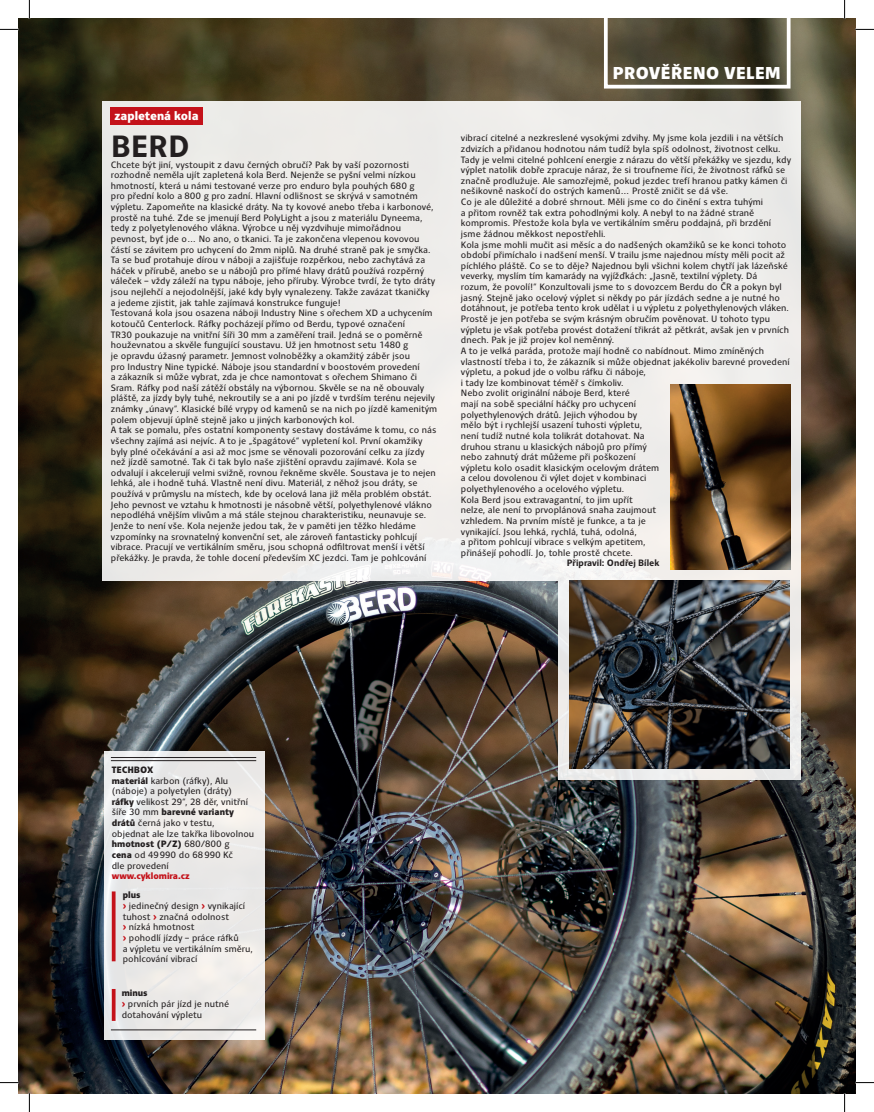
<style>
.page{position:relative;width:874px;height:1112px;background:#fff}
.page>*{position:absolute;margin:0;border:0;box-sizing:border-box;transform-origin:0 0}
.t1{font:700 31.25px "Clara Sans";color:#231f20}
.t2{font:900 17.5px "Clara Sans";color:#fff}
.t3{font:900 12.5px "Clara Sans";color:#fff}
.t4{font:9.38px/10.6px "Clara Sans";color:#231f20}
.t5{font:700 9.38px "Clara Sans";color:#231f20}
.t6{font:900 9.38px "Clara Sans";color:#c4121a}
.s1{font-weight:900}
.s2{font-weight:900;color:#c4121a}
</style>
<div class="page">
<img style="left:19px;top:19px;width:836px;height:1073px">
<div style="left:104px;top:751px;width:160px;height:288px;background:linear-gradient(to right,#e9eaea,#eeebe8)"></div>
<div style="left:103px;top:101px;width:698px;height:479px;background:#eeedea"></div>
<div style="left:558px;top:580px;width:243px;height:199px;background:#edeceb"></div>
<svg style="left:604px;top:19px;width:186px;height:69px;background:#56513f"></svg>
<div style="left:111px;top:107px;width:92px;height:17px;background:#c4121a"></div>
<hr style="left:111px;top:757px;width:145px;height:1px;background:#231f20">
<hr style="left:111px;top:760px;width:145px;height:1px;background:#231f20">
<hr style="left:111px;top:1029px;width:145px;height:1px;background:#231f20">
<svg style="left:112px;top:891px;width:4px;height:70px"></svg>
<svg style="left:112px;top:988px;width:4px;height:32px"></svg>
<img style="left:670px;top:385px;width:120px;height:184px">
<img style="left:569px;top:580px;width:221px;height:188px">
<svg style="left:0;top:29px;width:19px;height:1px"></svg>
<svg style="left:855px;top:29px;width:19px;height:1px"></svg>
<svg style="left:0;top:1081px;width:19px;height:2px"></svg>
<svg style="left:855px;top:1081px;width:19px;height:2px"></svg>
<svg style="left:29px;top:0;width:1px;height:19px"></svg>
<svg style="left:29px;top:1092px;width:1px;height:19px"></svg>
<svg style="left:844px;top:0;width:1px;height:19px"></svg>
<svg style="left:844px;top:1092px;width:1px;height:19px"></svg>
<h3 class="t3" style="left:114px;top:108px;width:86px">zapletená kola</h3>
<h1 class="t1" style="left:111px;top:129px;width:81px">BERD</h1>
<p class="t4" style="left:111px;top:159px;width:328px">Chcete být jiní, vystoupit z davu černých obručí? Pak by vaší pozornosti rozhodně neměla ujít zapletená kola Berd. Nejenže se pyšní velmi nízkou hmotností, která u námi testované verze pro enduro byla pouhých 680 g<br>pro přední kolo a 800 g pro zadní. Hlavní odlišnost se skrývá v samotném výpletu. Zapomeňte na klasické dráty. Na ty kovové anebo třeba i karbonové, prostě na tuhé. Zde se jmenují Berd PolyLight a jsou z materiálu Dyneema, tedy z polyetylenového vlákna. Výrobce u něj vyzdvihuje mimořádnou pevnost, byť jde o… No ano, o tkanici. Ta je zakončena vlepenou kovovou částí se závitem pro uchycení do 2mm niplů. Na druhé straně pak je smyčka.<br>Ta se buď protahuje dírou v náboji a zajišťuje rozpěrkou, nebo zachytává za háček v přírubě, anebo se u nábojů pro přímé hlavy drátů používá rozpěrný váleček – vždy záleží na typu náboje, jeho příruby. Výrobce tvrdí, že tyto dráty jsou nejlehčí a nejodolnější, jaké kdy byly vynalezeny. Takže zavázat tkaničky<br>a jedeme zjistit, jak tahle zajímavá konstrukce funguje!<br>Testovaná kola jsou osazena náboji Industry Nine s ořechem XD a uchycením kotoučů Centerlock. Ráfky pocházejí přímo od Berdu, typové označení<br>TR30 poukazuje na vnitřní šíři 30 mm a zaměření trail. Jedná se o poměrně houževnatou a skvěle fungující soustavu. Už jen hmotnost setu 1480 g<br>je opravdu úžasný parametr. Jemnost volnoběžky a okamžitý záběr jsou<br>pro Industry Nine typické. Náboje jsou standardní v boostovém provedení<br>a zákazník si může vybrat, zda je chce namontovat s ořechem Shimano či Sram. Ráfky pod naší zátěží obstály na výbornou. Skvěle se na ně obouvaly pláště, za jízdy byly tuhé, nekroutily se a ani po jízdě v tvrdším terénu nejevily známky „únavy“. Klasické bílé vrypy od kamenů se na nich po jízdě kamenitým polem objevují úplně stejně jako u jiných karbonových kol.<br>A tak se pomalu, přes ostatní komponenty sestavy dostáváme k tomu, co nás všechny zajímá asi nejvíc. A to je „špagátové“ vypletení kol. První okamžiky byly plné očekávání a asi až moc jsme se věnovali pozorování celku za jízdy než jízdě samotné. Tak či tak bylo naše zjištění opravdu zajímavé. Kola se odvalují i akcelerují velmi svižně, rovnou řekněme skvěle. Soustava je to nejen lehká, ale i hodně tuhá. Vlastně není divu. Materiál, z něhož jsou dráty, se používá v průmyslu na místech, kde by ocelová lana již měla problém obstát.<br>Jeho pevnost ve vztahu k hmotnosti je násobně větší, polyethylenové vlákno nepodléhá vnějším vlivům a má stále stejnou charakteristiku, neunavuje se.<br>Jenže to není vše. Kola nejenže jedou tak, že v paměti jen těžko hledáme vzpomínky na srovnatelný konvenční set, ale zároveň fantasticky pohlcují vibrace. Pracují ve vertikálním směru, jsou schopná odfiltrovat menší i větší překážky. Je pravda, že tohle docení především XC jezdci. Tam je pohlcování</p>
<h2 class="t2" style="left:612px;top:63px;width:170px">PROVĚŘENO VELEM</h2>
<p class="t4" style="left:461px;top:133px;width:332px">vibrací citelné a nezkreslené vysokými zdvihy. My jsme kola jezdili i na větších zdvizích a přidanou hodnotou nám tudíž byla spíš odolnost, životnost celku.<br>Tady je velmi citelné pohlcení energie z nárazu do větší překážky ve sjezdu, kdy výplet natolik dobře zpracuje náraz, že si troufneme říci, že životnost ráfků se značně prodlužuje. Ale samozřejmě, pokud jezdec trefí hranou patky kámen či nešikovně naskočí do ostrých kamenů… Prostě zničit se dá vše.<br>Co je ale důležité a dobré shrnout. Měli jsme co do činění s extra tuhými<br>a přitom rovněž tak extra pohodlnými koly. A nebyl to na žádné straně kompromis. Přestože kola byla ve vertikálním směru poddajná, při brzdění jsme žádnou měkkost nepostřehli.<br>Kola jsme mohli mučit asi měsíc a do nadšených okamžiků se ke konci tohoto období přimíchalo i nadšení menší. V trailu jsme najednou místy měli pocit až píchlého pláště. Co se to děje? Najednou byli všichni kolem chytří jak lázeňské veverky, myslím tím kamarády na vyjížďkách: „Jasně, textilní výplety. Dá<br>rozum, že povolí!“ Konzultovali jsme to s dovozcem Berdu do ČR a pokyn byl jasný. Stejně jako ocelový výplet si někdy po pár jízdách sedne a je nutné ho dotáhnout, je potřeba tento krok udělat i u výpletu z polyethylenových vláken.<br>Prostě je jen potřeba se svým krásným obručím pověnovat. U tohoto typu výpletu je však potřeba provést dotažení třikrát až pětkrát, avšak jen v prvních dnech. Pak je již projev kol neměnný.<br>A to je velká paráda, protože mají hodně co nabídnout. Mimo zmíněných vlastností třeba i to, že zákazník si může objednat jakékoliv barevné provedení výpletu, a pokud jde o volbu ráfku či náboje,<br>i tady lze kombinovat téměř s čímkoliv.<br>Nebo zvolit originální náboje Berd, které<br>mají na sobě speciální háčky pro uchycení<br>polyethylenových drátů. Jejich výhodou by<br>mělo být i rychlejší usazení tuhosti výpletu,<br>není tudíž nutné kola tolikrát dotahovat. Na<br>druhou stranu u klasických nábojů pro přímý<br>nebo zahnutý drát můžeme při poškození<br>výpletu kolo osadit klasickým ocelovým drátem<br>a celou dovolenou či výlet dojet v kombinaci<br>polyethylenového a ocelového výpletu.<br>Kola Berd jsou extravagantní, to jim upřít<br>nelze, ale není to prvoplánová snaha zaujmout<br>vzhledem. Na prvním místě je funkce, a ta je<br>vynikající. Jsou lehká, rychlá, tuhá, odolná,<br>a přitom pohlcují vibrace s velkým apetitem,<br>přinášejí pohodlí. Jo, tohle prostě chcete.</p>
<p class="t5" style="left:567px;top:558px;width:94px">Připravil: Ondřej Bílek</p>
<p class="t4" style="left:112px;top:764px;width:144px"><span class="s1">TECHBOX<br>materiál</span> karbon (ráfky), Alu (náboje) a polyetylen (dráty) <span class="s1">ráfky</span> velikost 29“, 28 děr, vnitřní šíře 30 mm <span class="s1">barevné varianty drátů</span> černá jako v testu, objednat ale lze takřka libovolnou <span class="s1">hmotnost (P/Z)</span> 680/800 g<br><span class="s1">cena</span> od 49990 do 68990 Kč<br>dle provedení</p>
<p class="t6" style="left:112px;top:870px;width:79px">www.cyklomira.cz</p>
<p class="t4" style="left:123px;top:889px;width:132px"><span class="s1">plus<br></span><span class="s2">›</span> jedinečný design <span class="s2">›</span> vynikající tuhost <span class="s2">›</span> značná odolnost<br><span class="s2">›</span> nízká hmotnost<br><span class="s2">›</span> pohodlí jízdy – práce ráfků<br>a výpletu ve vertikálním směru, pohlcování vibrací</p>
<p class="t4" style="left:122px;top:987px;width:109px"><span class="s1">minus<br></span><span class="s2">›</span> prvních pár jízd je nutné dotahování výpletu</p>
</div>
